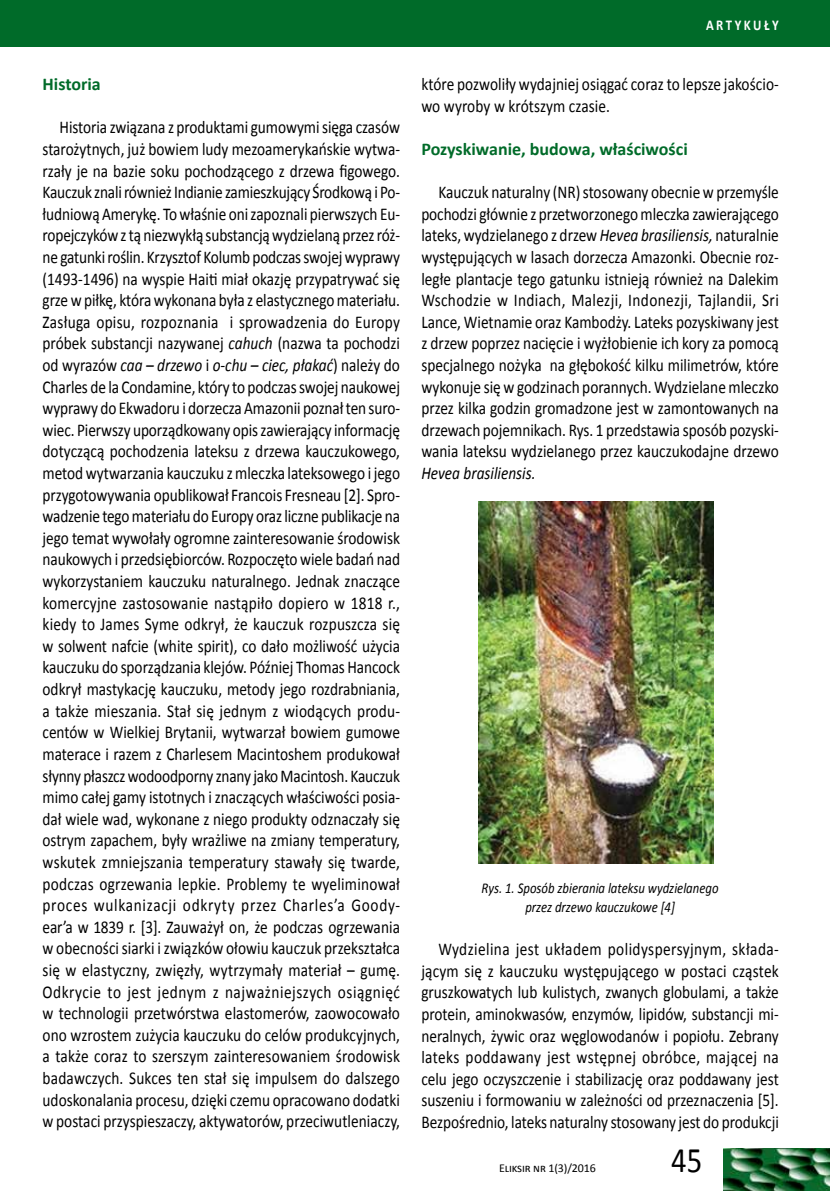
<style>
.page{position:relative;width:830px;height:1191px;background:#fff}
.page>*{position:absolute;margin:0;border:0;box-sizing:border-box;transform-origin:0 0}
.t1{font:36px "Calibri";color:#000;scale:.85 1}
.t2{font:18px/21.6px "Calibri";color:#000;text-align:justify;scale:.85 1}
.t3{font:700 18px "Calibri";color:#006b29}
.t4{font:italic 18px "Calibri";color:#000;scale:.85 1}
.t5{font:italic 15px/18.8px "Calibri";color:#000;text-align:center;scale:.85 1}
.t6{font:700 15px "Calibri";letter-spacing:.2em;color:#fff;scale:.85 1}
.t7{font:12px "Calibri";letter-spacing:-.01em;color:#000}
.s1{font-style:italic}
</style>
<div class="page">
<div style="left:0;top:0;width:829px;height:47px;background:#006b29"></div>
<img style="left:723px;top:1148px;width:106px;height:43px">
<img style="left:478px;top:502px;width:234px;height:361px">
<p class="t3" style="left:43px;top:73px;width:60px">Historia</p>
<p class="t2" style="left:43px;top:117px;width:422px;text-indent:17px">Historia związana z produktami gumowymi sięga czasów starożytnych, już bowiem ludy mezoamerykańskie wytwa&shy;rzały je na bazie soku pochodzącego z drzewa figowego.<br>Kauczuk znali również Indianie zamieszkujący Środkową i Po&shy;łudniową Amerykę. To właśnie oni zapoznali pierwszych Eu&shy;ropejczyków z tą niezwykłą substancją wydzielaną przez róż&shy;ne gatunki roślin. Krzysztof Kolumb podczas swojej wyprawy (1493-1496) na wyspie Haiti miał okazję przypatrywać się grze w piłkę, która wykonana była z elastycznego materiału.<br>Zasługa opisu, rozpoznania i sprowadzenia do Europy próbek substancji nazywanej <span class="s1">cahuch</span> (nazwa ta pochodzi od wyrazów <span class="s1">caa – drzewo</span> i <span class="s1">o-chu – ciec, płakać</span>) należy do Charles de la Condamine, który to podczas swojej naukowej wyprawy do Ekwadoru i dorzecza Amazonii poznał ten suro&shy;wiec. Pierwszy uporządkowany opis zawierający informację dotyczącą pochodzenia lateksu z drzewa kauczukowego, metod wytwarzania kauczuku z mleczka lateksowego i jego przygotowywania opublikował Francois Fresneau [2]. Spro&shy;wadzenie tego materiału do Europy oraz liczne publikacje na jego temat wywołały ogromne zainteresowanie środowisk naukowych i przedsiębiorców. Rozpoczęto wiele badań nad wykorzystaniem kauczuku naturalnego. Jednak znaczące komercyjne zastosowanie nastąpiło dopiero w 1818 r., kiedy to James Syme odkrył, że kauczuk rozpuszcza się w solwent nafcie (white spirit), co dało możliwość użycia kauczuku do sporządzania klejów. Później Thomas Hancock odkrył mastykację kauczuku, metody jego rozdrabniania, a także mieszania. Stał się jednym z wiodących produ&shy;centów w Wielkiej Brytanii, wytwarzał bowiem gumowe materace i razem z Charlesem Macintoshem produkował słynny płaszcz wodoodporny znany jako Macintosh. Kauczuk mimo całej gamy istotnych i znaczących właściwości posia&shy;dał wiele wad, wykonane z niego produkty odznaczały się ostrym zapachem, były wrażliwe na zmiany temperatury, wskutek zmniejszania temperatury stawały się twarde, podczas ogrzewania lepkie. Problemy te wyeliminował proces wulkanizacji odkryty przez Charles’a Goody&shy;ear’a w 1839 r. [3]. Zauważył on, że podczas ogrzewania w obecności siarki i związków ołowiu kauczuk przekształca się w elastyczny, zwięzły, wytrzymały materiał – gumę.<br>Odkrycie to jest jednym z najważniejszych osiągnięć w technologii przetwórstwa elastomerów, zaowocowało ono wzrostem zużycia kauczuku do celów produkcyjnych, a także coraz to szerszym zainteresowaniem środowisk badawczych. Sukces ten stał się impulsem do dalszego udoskonalania procesu, dzięki czemu opracowano dodatki w postaci przyspieszaczy, aktywatorów, przeciwutleniaczy,</p>
<p class="t6" style="left:705px;top:16px;width:87px">ARTYKUŁY</p>
<p class="t2" style="left:421px;top:73px;width:422px">które pozwoliły wydajniej osiągać coraz to lepsze jakościo&shy;wo wyroby w krótszym czasie.</p>
<p class="t3" style="left:421px;top:137px;width:268px">Pozyskiwanie, budowa, właściwości</p>
<p class="t2" style="left:421px;top:181px;width:422px;text-indent:17px">Kauczuk naturalny (NR) stosowany obecnie w przemyśle pochodzi głównie z przetworzonego mleczka zawierającego lateks, wydzielanego z drzew <span class="s1">Hevea brasiliensis,</span> naturalnie występujących w lasach dorzecza Amazonki. Obecnie roz&shy;ległe plantacje tego gatunku istnieją również na Dalekim Wschodzie w Indiach, Malezji, Indonezji, Tajlandii, Sri Lance, Wietnamie oraz Kambodży. Lateks pozyskiwany jest z drzew poprzez nacięcie i wyżłobienie ich kory za pomocą specjalnego nożyka na głębokość kilku milimetrów, które wykonuje się w godzinach porannych. Wydzielane mleczko przez kilka godzin gromadzone jest w zamontowanych na drzewach pojemnikach. Rys. 1 przedstawia sposób pozyski&shy;wania lateksu wydzielanego przez kauczukodajne drzewo</p>
<p class="t4" style="left:421px;top:461px;width:136px">Hevea brasiliensis.</p>
<p class="t5" style="left:481px;top:878px;width:280px">Rys. 1. Sposób zbierania lateksu wydzielanego przez drzewo kauczukowe [4]</p>
<p class="t2" style="left:421px;top:938px;width:422px;text-indent:17px">Wydzielina jest układem polidyspersyjnym, składa&shy;jącym się z kauczuku występującego w postaci cząstek gruszkowatych lub kulistych, zwanych globulami, a także protein, aminokwasów, enzymów, lipidów, substancji mi&shy;neralnych, żywic oraz węglowodanów i popiołu. Zebrany lateks poddawany jest wstępnej obróbce, mającej na celu jego oczyszczenie i stabilizację oraz poddawany jest suszeniu i formowaniu w zależności od przeznaczenia [5].<br>Bezpośrednio, lateks naturalny stosowany jest do produkcji</p>
<p class="t7" style="left:499px;top:1160px;width:98px">Eliksir nr 1(3)/2016</p>
<h1 class="t1" style="left:671px;top:1137px;width:38px">45</h1>
</div>
